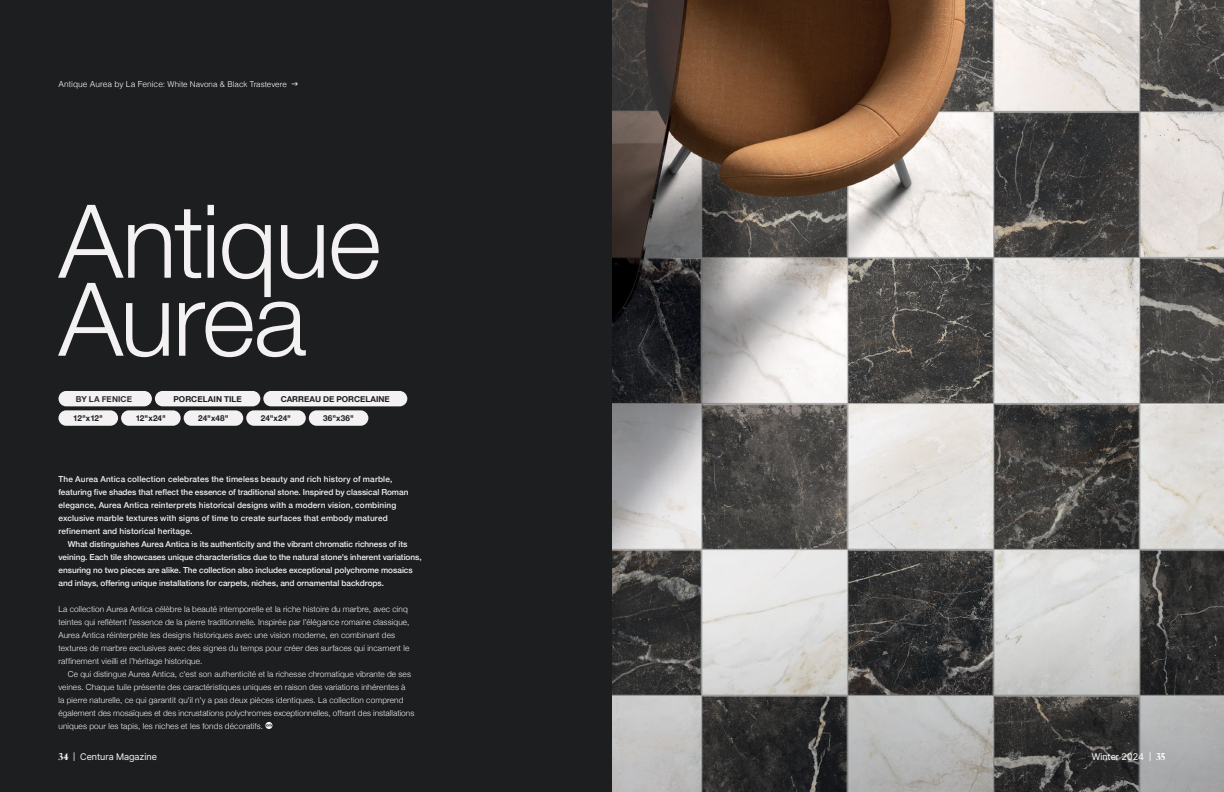
<style>
.page{position:relative;width:1224px;height:792px;background:#fff}
.page>*{position:absolute;margin:0;border:0;box-sizing:border-box;transform-origin:0 0}
.t1{font:300 102px/78px "Helvetica Neue";letter-spacing:-.02em;color:#f3f1f2}
.t2{font:9.5px "Pretendard";color:#f3f1f2}
.t3{font:9.5px "Pretendard";color:#fff}
.t4{font:300 8.2px/13px "Helvetica Neue";letter-spacing:.015em;color:#f3f1f2}
.t5{font:500 8.2px/13px "Helvetica Neue";color:#f3f1f2}
.t6{font:700 8.2px "Helvetica Neue";letter-spacing:.005em;color:#1c1e20}
.t7{font:700 8.2px "Helvetica Neue";letter-spacing:.01em;color:#2f3034}
.t8{font:300 8px "Helvetica";color:#fff}
.s1{font-size:8.4px}
.s2{font-family:"Ivy Presto Headline";font-weight:700}
</style>
<div class="page">
<div style="left:0;top:0;width:612px;height:792px;background:#1c1e20"></div>
<svg style="left:265px;top:722px;width:7px;height:7px"></svg>
<div style="left:58px;top:391px;width:94px;height:15px;background:#f3f1f2;border-radius:8px"></div>
<div style="left:155px;top:391px;width:105px;height:15px;background:#f3f1f2;border-radius:8px"></div>
<img style="left:612px;top:0;width:612px;height:792px">
<div style="left:121px;top:410px;width:60px;height:16px;background:#f3f1f2;border-radius:8px"></div>
<div style="left:58px;top:410px;width:60px;height:16px;background:#f3f1f2;border-radius:8px"></div>
<div style="left:246px;top:410px;width:60px;height:16px;background:#f3f1f2;border-radius:8px"></div>
<div style="left:309px;top:410px;width:59px;height:16px;background:#f3f1f2;border-radius:8px"></div>
<div style="left:184px;top:410px;width:59px;height:16px;background:#f3f1f2;border-radius:8px"></div>
<div style="left:263px;top:391px;width:144px;height:15px;background:#f3f1f2;border-radius:8px"></div>
<p class="t8" style="left:58px;top:78px;width:230px"><span class="s1">Antique Aurea by La Fenice:</span> White Navona &amp; Black Trastevere</p>
<h1 class="t1" style="left:59px;top:195px;width:324px">Antique<br>Aurea</h1>
<p class="t7" style="left:76px;top:392px;width:58px">BY LA FENICE</p>
<p class="t6" style="left:173px;top:392px;width:70px">PORCELAIN TILE</p>
<p class="t6" style="left:281px;top:392px;width:111px">CARREAU DE PORCELAINE</p>
<p class="t6" style="left:73px;top:412px;width:31px">12"x12"</p>
<p class="t6" style="left:136px;top:412px;width:32px">12"x24"</p>
<p class="t6" style="left:198px;top:412px;width:32px">24"x48"</p>
<p class="t6" style="left:261px;top:412px;width:32px">24"x24"</p>
<p class="t6" style="left:323px;top:412px;width:32px">36"x36"</p>
<p class="t5" style="left:58px;top:472px;width:351px">The Aurea Antica collection celebrates the timeless beauty and rich history of marble, featuring five shades that reflect the essence of traditional stone. Inspired by classical Roman elegance, Aurea Antica reinterprets historical designs with a modern vision, combining exclusive marble textures with signs of time to create surfaces that embody matured refinement and historical heritage.</p>
<p class="t5" style="left:58px;top:537px;width:365px;text-indent:9px">What distinguishes Aurea Antica is its authenticity and the vibrant chromatic richness of its veining. Each tile showcases unique characteristics due to the natural stone's inherent variations, ensuring no two pieces are alike. The collection also includes exceptional polychrome mosaics and inlays, offering unique installations for carpets, niches, and ornamental backdrops.</p>
<p class="t4" style="left:58px;top:602px;width:352px">La collection Aurea Antica célèbre la beauté intemporelle et la riche histoire du marbre, avec cinq teintes qui reflètent l’essence de la pierre traditionnelle. Inspirée par l’élégance romaine classique, Aurea Antica réinterprète les designs historiques avec une vision moderne, en combinant des textures de marbre exclusives avec des signes du temps pour créer des surfaces qui incarnent le raffinement vieilli et l’héritage historique.</p>
<p class="t4" style="left:58px;top:667px;width:357px;text-indent:9px">Ce qui distingue Aurea Antica, c'est son authenticité et la richesse chromatique vibrante de ses veines. Chaque tuile présente des caractéristiques uniques en raison des variations inhérentes à<br>la pierre naturelle, ce qui garantit qu'il n'y a pas deux pièces identiques. La collection comprend également des mosaïques et des incrustations polychromes exceptionnelles, offrant des installations uniques pour les tapis, les niches et les fonds décoratifs.</p>
<p class="t2" style="left:58px;top:750px;width:100px"><span class="s2">34</span> | Centura Magazine</p>
<p class="t3" style="left:1092px;top:750px;width:75px">Winter 2024 | <span class="s2">35</span></p>
</div>
